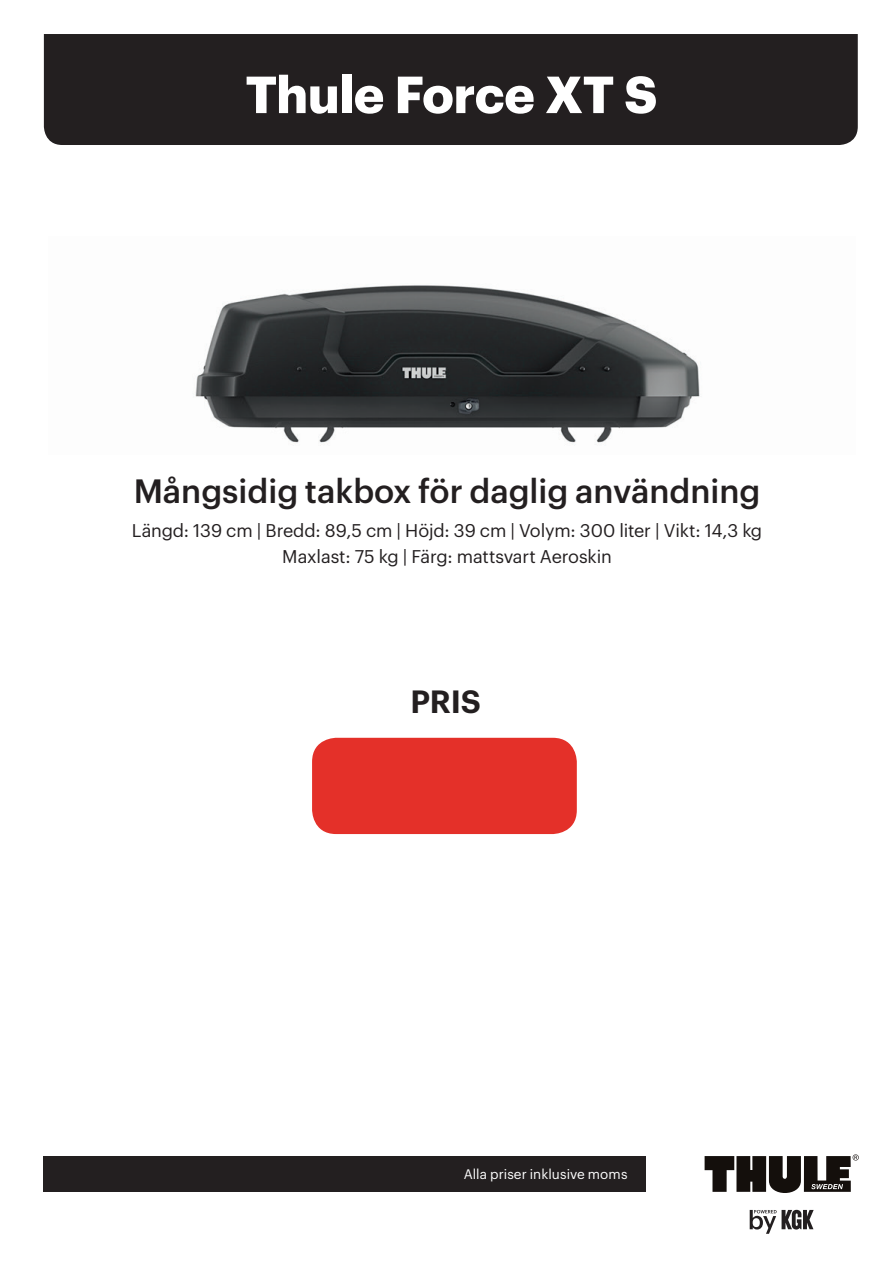
<style>
.page{position:relative;width:893px;height:1263px;background:#fff}
.page>*{position:absolute;margin:0;border:0;box-sizing:border-box;transform-origin:0 0}
.t1{font:700 51px "Graphik";letter-spacing:-.01em;color:#fff}
.t2{font:500 33px "Graphik";color:#231f20}
.t3{font:600 31.5px "Graphik";color:#231f20}
.t4{font:18px/25.5px "Graphik";letter-spacing:-.005em;color:#231f20;text-align:center}
.t5{font:13.5px "Graphik";letter-spacing:.005em;color:#fff}
</style>
<div class="page">
<div style="left:44px;top:34px;width:814px;height:111px;background:#231f20"></div>
<svg style="left:705px;top:1154px;width:154px;height:39px"></svg>
<div style="left:44px;top:1156px;width:602px;height:36px;background:#231f20"></div>
<svg style="left:750px;top:1210px;width:64px;height:23px"></svg>
<img style="left:195px;top:285px;width:505px;height:158px">
<div style="left:312px;top:738px;width:265px;height:96px;background:#e43029;border-radius:24px"></div>
<h1 class="t1" style="left:246px;top:55px;width:413px">Thule Force XT S</h1>
<h2 class="t2" style="left:134px;top:466px;width:628px">Mångsidig takbox för daglig användning</h2>
<p class="t4" style="left:132px;top:517px;width:632px">Längd: 139 cm | Bredd: 89,5 cm | Höjd: 39 cm | Volym: 300 liter | Vikt: 14,3 kg<br>Maxlast: 75 kg | Färg: mattsvart Aeroskin</p>
<h3 class="t3" style="left:410px;top:677px;width:72px">PRIS</h3>
<p class="t5" style="left:464px;top:1164px;width:165px">Alla priser inklusive moms</p>
</div>
